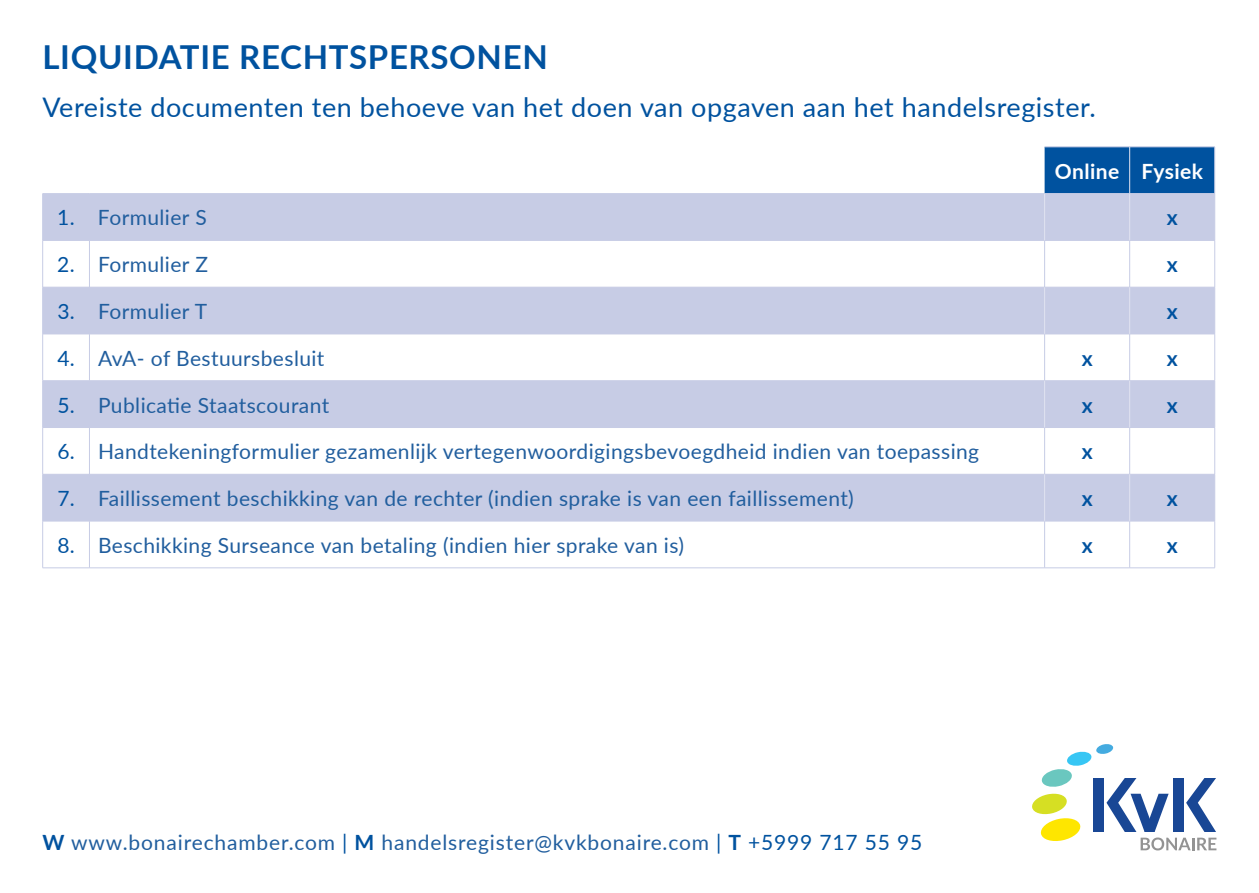
<style>
.page{position:relative;width:1259px;height:893px;background:#fff}
.page>*{position:absolute;margin:0;border:0;box-sizing:border-box;transform-origin:0 0}
.t1{font:700 33px "Lato";letter-spacing:.02em;color:#00529f}
.t2{font:27px "Lato";letter-spacing:.02em;color:#00529f}
.t3{font:21px "Lato";letter-spacing:.02em;color:#215e9e}
.t4{font:21px "Lato";letter-spacing:.04em;color:#215e9e}
.t5{font:700 21px "Lato";letter-spacing:.02em;color:#fff}
.t6{font:700 21px "Lato";color:#00529f}
.s1{color:#00529f}
.s2{font-weight:700;color:#00529f}
</style>
<div class="page">
<div style="left:1044px;top:147px;width:170px;height:46px;background:#00529f"></div>
<svg style="left:43px;top:194px;width:1171px;height:327px;fill:#c7cce5"></svg>
<hr style="left:1044px;top:146px;width:85px;height:1px;background:#c7cce5">
<hr style="left:1129px;top:146px;width:86px;height:1px;background:#c7cce5">
<hr style="left:1214px;top:147px;width:1px;height:46px;background:#c7cce5">
<hr style="left:43px;top:193px;width:46px;height:1px;background:#c7cce5">
<hr style="left:42px;top:194px;width:1px;height:46px;background:#c7cce5">
<hr style="left:89px;top:193px;width:955px;height:1px;background:#c7cce5">
<hr style="left:89px;top:194px;width:1px;height:46px;background:#c7cce5">
<hr style="left:1044px;top:193px;width:85px;height:1px;background:#c7cce5">
<hr style="left:1129px;top:193px;width:86px;height:1px;background:#c7cce5">
<hr style="left:1214px;top:194px;width:1px;height:46px;background:#c7cce5">
<hr style="left:43px;top:240px;width:46px;height:1px;background:#c7cce5">
<hr style="left:42px;top:241px;width:1px;height:46px;background:#c7cce5">
<hr style="left:89px;top:240px;width:955px;height:1px;background:#c7cce5">
<hr style="left:89px;top:241px;width:1px;height:46px;background:#c7cce5">
<hr style="left:1044px;top:240px;width:85px;height:1px;background:#c7cce5">
<hr style="left:1044px;top:241px;width:1px;height:46px;background:#c7cce5">
<hr style="left:1129px;top:240px;width:86px;height:1px;background:#c7cce5">
<hr style="left:1129px;top:241px;width:1px;height:46px;background:#c7cce5">
<hr style="left:1214px;top:241px;width:1px;height:46px;background:#c7cce5">
<hr style="left:43px;top:287px;width:46px;height:1px;background:#c7cce5">
<hr style="left:42px;top:287px;width:1px;height:47px;background:#c7cce5">
<hr style="left:89px;top:287px;width:955px;height:1px;background:#c7cce5">
<hr style="left:89px;top:287px;width:1px;height:47px;background:#c7cce5">
<hr style="left:1044px;top:287px;width:85px;height:1px;background:#c7cce5">
<hr style="left:1129px;top:287px;width:86px;height:1px;background:#c7cce5">
<hr style="left:1214px;top:287px;width:1px;height:47px;background:#c7cce5">
<hr style="left:43px;top:333px;width:46px;height:1px;background:#c7cce5">
<hr style="left:42px;top:334px;width:1px;height:47px;background:#c7cce5">
<hr style="left:89px;top:333px;width:955px;height:1px;background:#c7cce5">
<hr style="left:89px;top:334px;width:1px;height:47px;background:#c7cce5">
<hr style="left:1044px;top:333px;width:85px;height:1px;background:#c7cce5">
<hr style="left:1044px;top:334px;width:1px;height:47px;background:#c7cce5">
<hr style="left:1129px;top:333px;width:86px;height:1px;background:#c7cce5">
<hr style="left:1129px;top:334px;width:1px;height:47px;background:#c7cce5">
<hr style="left:1214px;top:334px;width:1px;height:47px;background:#c7cce5">
<hr style="left:43px;top:380px;width:46px;height:1px;background:#c7cce5">
<hr style="left:42px;top:381px;width:1px;height:46px;background:#c7cce5">
<hr style="left:89px;top:380px;width:955px;height:1px;background:#c7cce5">
<hr style="left:89px;top:381px;width:1px;height:46px;background:#c7cce5">
<hr style="left:1044px;top:380px;width:85px;height:1px;background:#c7cce5">
<hr style="left:1129px;top:380px;width:86px;height:1px;background:#c7cce5">
<hr style="left:1214px;top:381px;width:1px;height:46px;background:#c7cce5">
<hr style="left:43px;top:427px;width:46px;height:1px;background:#c7cce5">
<hr style="left:42px;top:428px;width:1px;height:46px;background:#c7cce5">
<hr style="left:89px;top:427px;width:955px;height:1px;background:#c7cce5">
<hr style="left:89px;top:428px;width:1px;height:46px;background:#c7cce5">
<hr style="left:1044px;top:427px;width:85px;height:1px;background:#c7cce5">
<hr style="left:1044px;top:428px;width:1px;height:46px;background:#c7cce5">
<hr style="left:1129px;top:427px;width:86px;height:1px;background:#c7cce5">
<hr style="left:1129px;top:428px;width:1px;height:46px;background:#c7cce5">
<hr style="left:1214px;top:428px;width:1px;height:46px;background:#c7cce5">
<hr style="left:43px;top:474px;width:46px;height:1px;background:#c7cce5">
<hr style="left:42px;top:474px;width:1px;height:47px;background:#c7cce5">
<hr style="left:89px;top:474px;width:955px;height:1px;background:#c7cce5">
<hr style="left:89px;top:474px;width:1px;height:47px;background:#c7cce5">
<hr style="left:1044px;top:474px;width:85px;height:1px;background:#c7cce5">
<hr style="left:1129px;top:474px;width:86px;height:1px;background:#c7cce5">
<hr style="left:1214px;top:474px;width:1px;height:47px;background:#c7cce5">
<hr style="left:43px;top:521px;width:46px;height:1px;background:#c7cce5">
<hr style="left:42px;top:521px;width:1px;height:47px;background:#c7cce5">
<hr style="left:89px;top:521px;width:955px;height:1px;background:#c7cce5">
<hr style="left:89px;top:521px;width:1px;height:47px;background:#c7cce5">
<hr style="left:1044px;top:521px;width:85px;height:1px;background:#c7cce5">
<hr style="left:1044px;top:521px;width:1px;height:47px;background:#c7cce5">
<hr style="left:1129px;top:521px;width:86px;height:1px;background:#c7cce5">
<hr style="left:1129px;top:521px;width:1px;height:47px;background:#c7cce5">
<hr style="left:1214px;top:521px;width:1px;height:47px;background:#c7cce5">
<hr style="left:43px;top:567px;width:46px;height:1px;background:#c7cce5">
<hr style="left:89px;top:567px;width:955px;height:1px;background:#c7cce5">
<hr style="left:1044px;top:567px;width:85px;height:1px;background:#c7cce5">
<hr style="left:1129px;top:567px;width:86px;height:1px;background:#c7cce5">
<hr style="left:1129px;top:147px;width:1px;height:47px;background:#e1e3f1">
<hr style="left:1044px;top:194px;width:1px;height:46px;background:#e1e3f1">
<hr style="left:1129px;top:194px;width:1px;height:46px;background:#e1e3f1">
<hr style="left:1044px;top:287px;width:1px;height:47px;background:#e1e3f1">
<hr style="left:1129px;top:287px;width:1px;height:47px;background:#e1e3f1">
<hr style="left:1044px;top:381px;width:1px;height:46px;background:#e1e3f1">
<hr style="left:1129px;top:381px;width:1px;height:46px;background:#e1e3f1">
<hr style="left:1044px;top:474px;width:1px;height:47px;background:#e1e3f1">
<hr style="left:1129px;top:474px;width:1px;height:47px;background:#e1e3f1">
<svg style="left:1032px;top:744px;width:184px;height:106px"></svg>
<h1 class="t1" style="left:43px;top:33px;width:507px">LIQUIDATIE RECHTSPERSONEN</h1>
<p class="t2" style="left:43px;top:88px;width:1054px">Vereiste documenten ten behoeve van het doen van opgaven aan het handelsregister.</p>
<p class="t5" style="left:1055px;top:156px;width:149px">Online Fysiek</p>
<p class="t3" style="left:57px;top:203px;width:151px"><span class="s1">1.</span> Formulier S</p>
<p class="t6" style="left:1166px;top:202px;width:12px">x</p>
<p class="t3" style="left:57px;top:250px;width:152px"><span class="s1">2.</span> Formulier Z</p>
<p class="t6" style="left:1166px;top:249px;width:12px">x</p>
<p class="t3" style="left:57px;top:296px;width:151px"><span class="s1">3.</span> Formulier T</p>
<p class="t6" style="left:1166px;top:296px;width:12px">x</p>
<p class="t3" style="left:57px;top:343px;width:269px"><span class="s1">4.</span> AvA- of Bestuursbesluit</p>
<p class="t6" style="left:1081px;top:343px;width:12px">x</p>
<p class="t6" style="left:1166px;top:343px;width:12px">x</p>
<p class="t3" style="left:57px;top:390px;width:273px"><span class="s1">5.</span> Publicatie Staatscourant</p>
<p class="t6" style="left:1081px;top:389px;width:12px">x</p>
<p class="t6" style="left:1166px;top:389px;width:12px">x</p>
<p class="t3" style="left:57px;top:437px;width:923px"><span class="s1">6.</span> Handtekeningformulier gezamenlijk vertegenwoordigingsbevoegdheid indien van toepassing</p>
<p class="t6" style="left:1081px;top:436px;width:12px">x</p>
<p class="t3" style="left:57px;top:483px;width:798px"><span class="s1">7.</span> Faillissement beschikking van de rechter (indien sprake is van een faillissement)</p>
<p class="t6" style="left:1081px;top:483px;width:12px">x</p>
<p class="t6" style="left:1166px;top:483px;width:12px">x</p>
<p class="t3" style="left:57px;top:530px;width:628px"><span class="s1">8.</span> Beschikking Surseance van betaling (indien hier sprake van is)</p>
<p class="t6" style="left:1081px;top:530px;width:12px">x</p>
<p class="t6" style="left:1166px;top:530px;width:12px">x</p>
<p class="t4" style="left:43px;top:828px;width:881px"><span class="s2">W</span> www.bonairechamber.com <span class="s1">|</span> <span class="s2">M</span> handelsregister@kvkbonaire.com <span class="s1">|</span> <span class="s2">T</span> <span class="s1">+5999 717 55 95</span></p>
</div>
